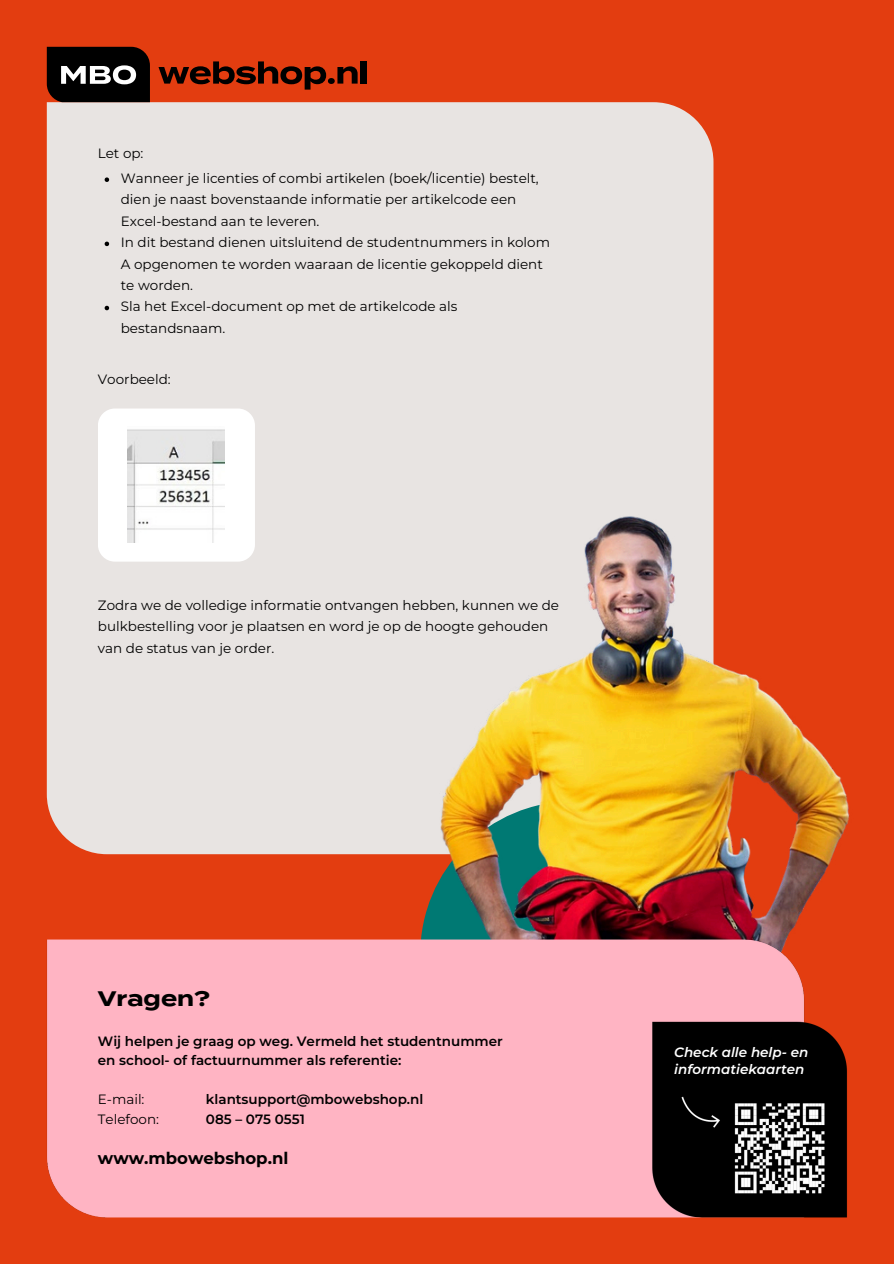
<style>
.page{position:relative;width:894px;height:1264px;background:#fff}
.page>*{position:absolute;margin:0;border:0;box-sizing:border-box;transform-origin:0 0}
.t1{font:700 21px "Termina";color:#000}
.t2{font:700 16.5px "Montserrat";color:#000}
.t3{font:13.5px/21.3px "Montserrat";color:#000}
.t4{font:600 13.5px/19.2px "Montserrat";color:#000}
.t5{font:italic 600 13.5px/16.8px "Montserrat";color:#fff}
</style>
<div class="page">
<div style="left:0;top:0;width:893px;height:1263px;background:#e33d10"></div>
<div style="left:47px;top:102px;width:666px;height:752px;background:#e8e4e2"></div>
<svg style="left:47px;top:47px;width:103px;height:55px;background:#292524"></svg>
<svg style="left:158px;top:61px;width:199px;height:29px"></svg>
<div style="left:361px;top:61px;width:6px;height:23px;background:#000"></div>
<img style="left:423px;top:469px;width:427px;height:463px">
<div style="left:98px;top:408px;width:157px;height:153px;background:#fff;border-radius:17px"></div>
<img style="left:47px;top:932px;width:800px;height:286px">
<img style="left:128px;top:429px;width:97px;height:114px">
<svg style="left:105px;top:177px;width:4px;height:5px"></svg>
<svg style="left:105px;top:242px;width:4px;height:4px"></svg>
<svg style="left:105px;top:306px;width:4px;height:4px"></svg>
<p class="t3" style="left:98px;top:143px;width:47px">Let op:</p>
<h1 class="t3" style="left:121px;top:168px;width:419px">Wanneer je licenties of combi artikelen (boek/licentie) bestelt, dien je naast bovenstaande informatie per artikelcode een<br>Excel-bestand aan te leveren.</h1>
<h3 class="t3" style="left:121px;top:232px;width:430px">In dit bestand dienen uitsluitend de studentnummers in kolom<br>A opgenomen te worden waaraan de licentie gekoppeld dient te worden.</h3>
<p class="t3" style="left:121px;top:296px;width:338px">Sla het Excel-document op met de artikelcode als bestandsnaam.</p>
<p class="t3" style="left:98px;top:369px;width:74px">Voorbeeld:</p>
<p class="t3" style="left:98px;top:594px;width:462px">Zodra we de volledige informatie ontvangen hebben, kunnen we de bulkbestelling voor je plaatsen en word je op de hoogte gehouden van de status van je order.</p>
<h2 class="t1" style="left:98px;top:986px;width:114px">Vragen?</h2>
<p class="t4" style="left:98px;top:1031px;width:406px">Wij helpen je graag op weg. Vermeld het studentnummer en school- of factuurnummer als referentie:</p>
<p class="t3" style="left:98px;top:1089px;width:63px;line-height:19.2px">E-mail:<br>Telefoon:</p>
<p class="t4" style="left:206px;top:1090px;width:219px">klantsupport@mbowebshop.nl<br>085 – 075 0551</p>
<h3 class="t2" style="left:98px;top:1147px;width:192px">www.mbowebshop.nl</h3>
<h3 class="t5" style="left:674px;top:1043px;width:136px">Check alle help- en informatiekaarten</h3>
</div>
